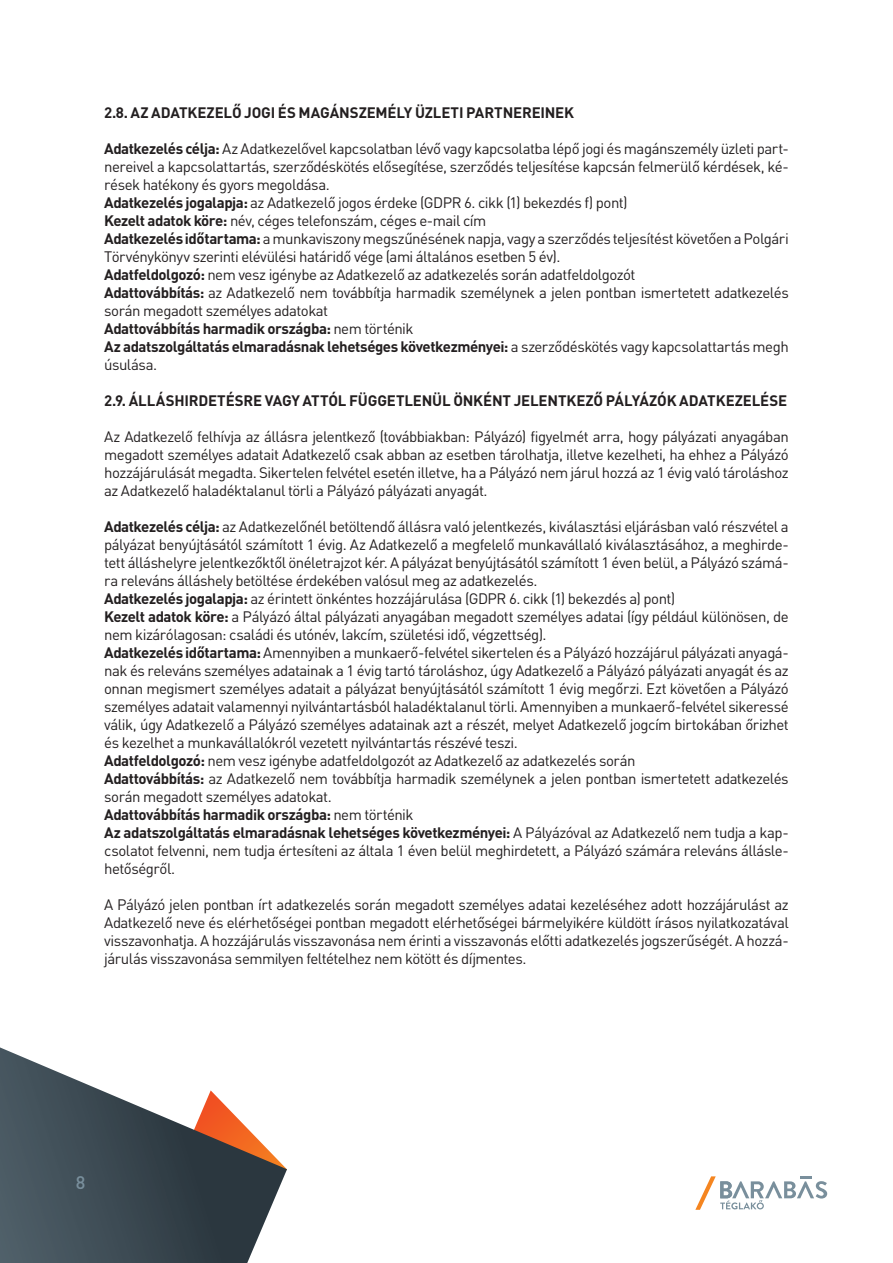
<style>
.page{position:relative;width:893px;height:1263px;background:#fff}
.page>*{position:absolute;margin:0;border:0;box-sizing:border-box;transform-origin:0 0}
.t1{font:500 18px "DIN Pro";color:#798f9c}
.Paragraph_Style_1{font:15px/18px "DIN Pro";letter-spacing:-.035em;color:#231f20;text-align:justify}
.Paragraph_Style_1-2{font:700 15px "DIN Pro";letter-spacing:-.03em;color:#231f20}
.Paragraph_Style_2{font:700 15px "DIN Pro";letter-spacing:-.01em;color:#231f20}
.s1{font-weight:700}
.s2{font-weight:400}
</style>
<div class="page">
<svg style="left:0;top:1047px;width:287px;height:216px"></svg>
<svg style="left:695px;top:1176px;width:132px;height:34px"></svg>
<p class="Paragraph_Style_2" style="left:104px;top:100px;width:471px">2.8. AZ ADATKEZELŐ JOGI ÉS MAGÁNSZEMÉLY ÜZLETI PARTNEREINEK</p>
<p class="Paragraph_Style_1" style="left:104px;top:138px;width:686px"><span class="s1">Adatkezelés célja:</span> Az Adatkezelővel kapcsolatban lévő vagy kapcsolatba lépő jogi és magánszemély üzleti part&shy;nereivel a kapcsolattartás, szerződéskötés elősegítése, szerződés teljesítése kapcsán felmerülő kérdések, ké&shy;rések hatékony és gyors megoldása.</p>
<p class="Paragraph_Style_1" style="left:104px;top:192px;width:525px"><span class="s1">Adatkezelés jogalapja:</span> az Adatkezelő jogos érdeke (GDPR 6. cikk (1) bekezdés f) pont)</p>
<p class="Paragraph_Style_1" style="left:104px;top:210px;width:384px"><span class="s1">Kezelt adatok köre:</span> név, céges telefonszám, céges e-mail cím</p>
<p class="Paragraph_Style_1" style="left:104px;top:228px;width:686px"><span class="s1">Adatkezelés időtartama:</span> a munkaviszony megszűnésének napja, vagy a szerződés teljesítést követően a Polgári<br>Törvénykönyv szerinti elévülési határidő vége (ami általános esetben 5 év).</p>
<p class="Paragraph_Style_1" style="left:104px;top:264px;width:533px"><span class="s1">Adatfeldolgozó:</span> nem vesz igénybe az Adatkezelő az adatkezelés során adatfeldolgozót</p>
<p class="Paragraph_Style_1" style="left:104px;top:282px;width:686px"><span class="s1">Adattovábbítás:</span> az Adatkezelő nem továbbítja harmadik személynek a jelen pontban ismertetett adatkezelés során megadott személyes adatokat</p>
<p class="Paragraph_Style_1-2" style="left:104px;top:316px;width:311px">Adattovábbítás harmadik országba: <span class="s2">nem történik</span></p>
<p class="Paragraph_Style_1-2" style="left:104px;top:334px;width:686px">Az adatszolgáltatás elmaradásnak lehetséges következményei: <span class="s2">a szerződéskötés vagy kapcsolattartás megh</span></p>
<p class="Paragraph_Style_1" style="left:104px;top:354px;width:55px">úsulása.</p>
<p class="Paragraph_Style_2" style="left:104px;top:388px;width:684px">2.9. ÁLLÁSHIRDETÉSRE VAGY ATTÓL FÜGGETLENÜL ÖNKÉNT JELENTKEZŐ PÁLYÁZÓK ADATKEZELÉSE</p>
<p class="Paragraph_Style_1" style="left:104px;top:426px;width:686px">Az Adatkezelő felhívja az állásra jelentkező (továbbiakban: Pályázó) figyelmét arra, hogy pályázati anyagában megadott személyes adatait Adatkezelő csak abban az esetben tárolhatja, illetve kezelheti, ha ehhez a Pályázó hozzájárulását megadta. Sikertelen felvétel esetén illetve, ha a Pályázó nem járul hozzá az 1 évig való tároláshoz az Adatkezelő haladéktalanul törli a Pályázó pályázati anyagát.</p>
<p class="Paragraph_Style_1" style="left:104px;top:516px;width:686px"><span class="s1">Adatkezelés célja:</span> az Adatkezelőnél betöltendő állásra való jelentkezés, kiválasztási eljárásban való részvétel a pályázat benyújtásától számított 1 évig. Az Adatkezelő a megfelelő munkavállaló kiválasztásához, a meghirde&shy;tett álláshelyre jelentkezőktől önéletrajzot kér. A pályázat benyújtásától számított 1 éven belül, a Pályázó számá&shy;ra releváns álláshely betöltése érdekében valósul meg az adatkezelés.</p>
<p class="Paragraph_Style_1" style="left:104px;top:588px;width:573px"><span class="s1">Adatkezelés jogalapja:</span> az érintett önkéntes hozzájárulása (GDPR 6. cikk (1) bekezdés a) pont)</p>
<p class="Paragraph_Style_1" style="left:104px;top:606px;width:686px"><span class="s1">Kezelt adatok köre:</span> a Pályázó által pályázati anyagában megadott személyes adatai (így például különösen, de nem kizárólagosan: családi és utónév, lakcím, születési idő, végzettség).</p>
<p class="Paragraph_Style_1" style="left:104px;top:642px;width:686px"><span class="s1">Adatkezelés időtartama:</span> Amennyiben a munkaerő-felvétel sikertelen és a Pályázó hozzájárul pályázati anyagá&shy;nak és releváns személyes adatainak a 1 évig tartó tároláshoz, úgy Adatkezelő a Pályázó pályázati anyagát és az onnan megismert személyes adatait a pályázat benyújtásától számított 1 évig megőrzi. Ezt követően a Pályázó személyes adatait valamennyi nyilvántartásból haladéktalanul törli. Amennyiben a munkaerő-felvétel sikeressé válik, úgy Adatkezelő a Pályázó személyes adatainak azt a részét, melyet Adatkezelő jogcím birtokában őrizhet és kezelhet a munkavállalókról vezetett nyilvántartás részévé teszi.</p>
<p class="Paragraph_Style_1" style="left:104px;top:750px;width:533px"><span class="s1">Adatfeldolgozó:</span> nem vesz igénybe adatfeldolgozót az Adatkezelő az adatkezelés során</p>
<p class="Paragraph_Style_1" style="left:104px;top:768px;width:686px"><span class="s1">Adattovábbítás:</span> az Adatkezelő nem továbbítja harmadik személynek a jelen pontban ismertetett adatkezelés során megadott személyes adatokat.</p>
<p class="Paragraph_Style_1-2" style="left:104px;top:802px;width:311px">Adattovábbítás harmadik országba: <span class="s2">nem történik</span></p>
<p class="Paragraph_Style_1" style="left:104px;top:822px;width:686px"><span class="s1">Az adatszolgáltatás elmaradásnak lehetséges következményei:</span> A Pályázóval az Adatkezelő nem tudja a kap&shy;csolatot felvenni, nem tudja értesíteni az általa 1 éven belül meghirdetett, a Pályázó számára releváns állásle&shy;hetőségről.</p>
<p class="Paragraph_Style_1" style="left:104px;top:894px;width:686px">A Pályázó jelen pontban írt adatkezelés során megadott személyes adatai kezeléséhez adott hozzájárulást az Adatkezelő neve és elérhetőségei pontban megadott elérhetőségei bármelyikére küldött írásos nyilatkozatával visszavonhatja. A hozzájárulás visszavonása nem érinti a visszavonás előtti adatkezelés jogszerűségét. A hozzá&shy;járulás visszavonása semmilyen feltételhez nem kötött és díjmentes.</p>
<p class="t1" style="left:76px;top:1168px;width:11px">8</p>
</div>
